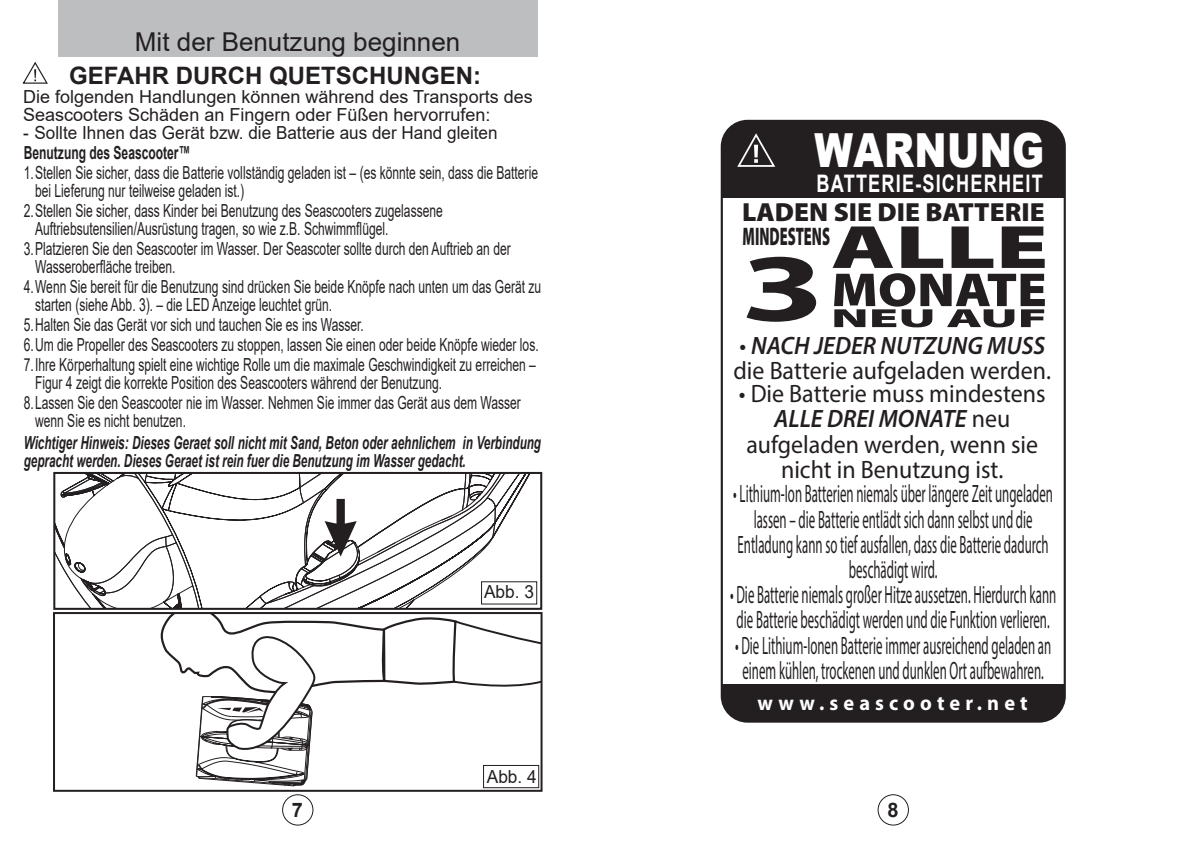
<style>
.page{position:relative;width:1191px;height:842px;background:#fff}
.page>*{position:absolute;margin:0;border:0;box-sizing:border-box;transform-origin:0 0}
.t1{font:700 96.8px "Myriad Pro";color:#231f20;scale:1.57 1}
.t2{font:900 61.4px "Myriad Pro";color:#231f20;scale:1.55 1}
.t3{font:900 48px "Myriad Pro";color:#231f20;scale:1.12 1}
.t4{font:900 47px "Arial";letter-spacing:.01em;color:#fff;scale:.82 1}
.t5{font:900 26.4px "Myriad Pro";color:#231f20;scale:2.03 1}
.t6{font:900 26.2px "Myriad Pro";color:#231f20}
.t7{font:26px "Arial";color:#231f20}
.t8{font:900 25.4px "Myriad Pro";color:#231f20;scale:.56 1}
.t9{font:25.2px/25.2px "Myriad Pro";color:#231f20;scale:.51 1}
.t10{font:25.2px/25.2px "Myriad Pro";color:#231f20;scale:.95 1}
.t11{font:700 24.2px "Arial";letter-spacing:.065em;color:#fff;scale:.75 1}
.t12{font:700 24px "Arial";color:#231f20}
.t13{font:700 21px "Myriad Pro";letter-spacing:.25em;color:#fff}
.t14{font:700 20px "Arial";color:#231f20}
.t15{font:18px/18px "Arial";color:#231f20;scale:.67 1}
.t16{font:italic 700 18px/18px "Arial";color:#231f20;scale:.65 1}
.t17{font:18px/18.4px "Arial";color:#231f20}
.t18{font:18px "Arial";color:#231f20;scale:.95 1}
.t19{font:700 18px "Arial";color:#231f20;scale:.67 1}
.t20{font:18px "Arial";color:#231f20;scale:.96 1}
.s1{font-weight:600;font-style:italic}
</style>
<div class="page">
<div style="left:722px;top:121px;width:342px;height:77px;background:#231f20"></div>
<div style="left:722px;top:684px;width:342px;height:37px;background:#231f20"></div>
<svg style="left:737px;top:133px;width:38px;height:34px"></svg>
<div style="left:720px;top:120px;width:345px;height:603px;border:2px solid #231f20;border-radius:26px"></div>
<div style="left:877px;top:794px;width:32px;height:31px;border:1px solid #231f20;border-radius:50%"></div>
<div style="left:282px;top:794px;width:31px;height:31px;border:1px solid #231f20;border-radius:50%"></div>
<svg style="left:22px;top:61px;width:26px;height:23px"></svg>
<svg style="left:56px;top:475px;width:482px;height:132px"></svg>
<div style="left:53px;top:472px;width:489px;height:138px;border:2px solid #231f20"></div>
<svg style="left:325px;top:499px;width:32px;height:58px"></svg>
<div style="left:483px;top:765px;width:56px;height:23px;border:1px solid #231f20"></div>
<div style="left:53px;top:612px;width:489px;height:180px;border:2px solid #231f20"></div>
<svg style="left:159px;top:613px;width:382px;height:174px"></svg>
<div style="left:58px;top:0;width:479px;height:57px;background:#bcbec0"></div>
<h3 class="t7" style="left:135px;top:24px;width:327px">Mit der Benutzung beginnen</h3>
<h3 class="t12" style="left:69px;top:59px;width:413px">GEFAHR DURCH QUETSCHUNGEN:</h3>
<p class="t17" style="left:23px;top:87px;width:511px">Die folgenden Handlungen können während des Transports des<br>Seascooters Schäden an Fingern oder Füßen hervorrufen:</p>
<p class="t18" style="left:23px;top:121px;width:501px">- Sollte Ihnen das Gerät bzw. die Batterie aus der Hand gleiten</p>
<p class="t19" style="left:24px;top:140px;width:251px">Benutzung des Seascooter™</p>
<p class="t15" style="left:35px;top:164px;width:752px;text-indent:-11px">1. Stellen Sie sicher, dass die Batterie vollständig geladen ist – (es könnte sein, dass die Batterie bei Lieferung nur teilweise geladen ist.)</p>
<p class="t15" style="left:35px;top:202px;width:610px;text-indent:-11px">2. Stellen Sie sicher, dass Kinder bei Benutzung des Seascooters zugelassene<br>Auftriebsutensilien/Ausrüstung tragen, so wie z.B. Schwimmflügel.</p>
<p class="t15" style="left:35px;top:240px;width:711px;text-indent:-11px">3. Platzieren Sie den Seascooter im Wasser. Der Seascoter sollte durch den Auftrieb an der<br>Wasseroberfläche treiben.</p>
<p class="t15" style="left:35px;top:278px;width:757px;text-indent:-11px">4. Wenn Sie bereit für die Benutzung sind drücken Sie beide Knöpfe nach unten um das Gerät zu starten (siehe Abb. 3). – die LED Anzeige leuchtet grün.</p>
<p class="t15" style="left:24px;top:316px;width:509px">5. Halten Sie das Gerät vor sich und tauchen Sie es ins Wasser.</p>
<p class="t15" style="left:24px;top:336px;width:770px">6. Um die Propeller des Seascooters zu stoppen, lassen Sie einen oder beide Knöpfe wieder los.</p>
<p class="t15" style="left:35px;top:356px;width:749px;text-indent:-11px">7. Ihre Körperhaltung spielt eine wichtige Rolle um die maximale Geschwindigkeit zu erreichen –<br>Figur 4 zeigt die korrekte Position des Seascooters während der Benutzung.</p>
<p class="t15" style="left:35px;top:394px;width:726px;text-indent:-11px">8. Lassen Sie den Seascooter nie im Wasser. Nehmen Sie immer das Gerät aus dem Wasser wenn Sie es nicht benutzen.</p>
<p class="t16" style="left:24px;top:435px;width:797px">Wichtiger Hinweis: Dieses Geraet soll nicht mit Sand, Beton oder aehnlichem in Verbindung gepracht werden. Dieses Geraet ist rein fuer die Benutzung im Wasser gedacht.</p>
<p class="t20" style="left:484px;top:579px;width:54px">Abb. 3</p>
<p class="t20" style="left:487px;top:765px;width:54px">Abb. 4</p>
<h3 class="t4" style="left:814px;top:116px;width:282px">WARNUNG</h3>
<h3 class="t11" style="left:816px;top:167px;width:303px">BATTERIE-SICHERHEIT</h3>
<h3 class="t6" style="left:742px;top:197px;width:304px">LADEN SIE DIE BATTERIE</h3>
<h1 class="t1" style="left:740px;top:225px;width:55px">3</h1>
<h2 class="t2" style="left:831px;top:212px;width:141px">ALLE</h2>
<h3 class="t8" style="left:742px;top:222px;width:158px">MINDESTENS</h3>
<h3 class="t3" style="left:831px;top:263px;width:194px">MONATE</h3>
<h3 class="t5" style="left:831px;top:303px;width:108px">NEU AUF</h3>
<h3 class="t10" style="left:733px;top:332px;width:336px">• <span class="s1">NACH JEDER NUTZUNG MUSS </span>die Batterie aufgeladen werden.</h3>
<h3 class="t10" style="left:739px;top:381px;width:324px;text-align:center">• Die Batterie muss mindestens<br><span class="s1">ALLE DREI MONATE</span> neu aufgeladen werden, wenn sie nicht in Benutzung ist.</h3>
<h3 class="t9" style="left:733px;top:481px;width:628px;text-align:center">• Lithium-Ion Batterien niemals über längere Zeit ungeladen lassen – die Batterie entlädt sich dann selbst und die Entladung kann so tief ausfallen, dass die Batterie dadurch beschädigt wird.</h3>
<h3 class="t9" style="left:730px;top:582px;width:641px">• Die Batterie niemals großer Hitze aussetzen. Hierdurch kann die Batterie beschädigt werden und die Funktion verlieren.</h3>
<h3 class="t9" style="left:735px;top:632px;width:621px">• Die Lithium-Ionen Batterie immer ausreichend geladen an einem kühlen, trockenen und dunklen Ort aufbewahren.</h3>
<p class="t13" style="left:757px;top:689px;width:272px">www.seascooter.net</p>
<p class="t14" style="left:292px;top:795px;width:13px">7</p>
<p class="t14" style="left:887px;top:795px;width:13px">8</p>
</div>
